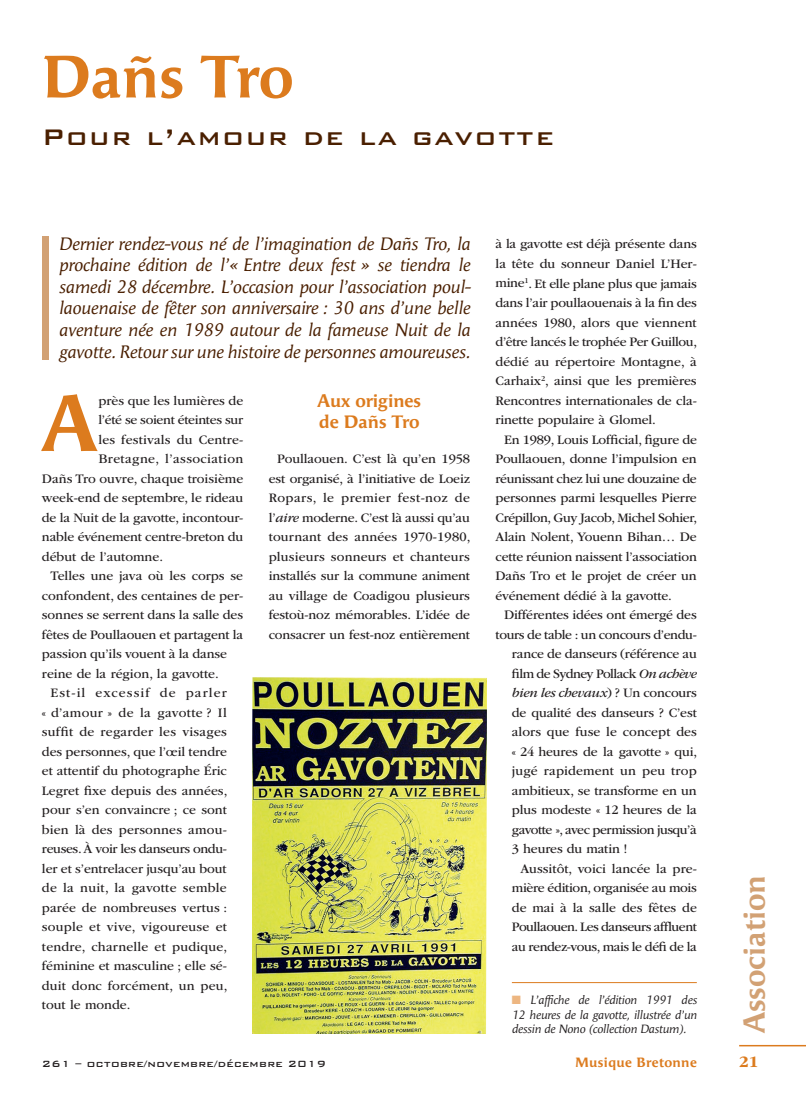
<style>
.page{position:relative;width:806px;height:1106px;background:#fff}
.page>*{position:absolute;margin:0;border:0;box-sizing:border-box;transform-origin:0 0}
.t1{font:700 78.9px "Angie";color:#dc7b1e}
.t2{font:700 60px "Angie";color:#dc7b1e}
.t3{font:500 30px "Bank Gothic BT";letter-spacing:.06em;color:#4a1f00}
.t4{font:700 30px "Angie";color:#d2a174}
.t5{font:italic 18px/21.6px "Angie";letter-spacing:-.005em;color:#4a1f00;text-align:justify}
.t6{font:700 18px/21.6px "Angie";color:#dc7b1e}
.t7{font:700 16.5px "ITC Garamond Std";color:#dc7b1e}
.t8{font:13.5px/19.5px "ITC Garamond Std";letter-spacing:-.005em;color:#231f20;text-align:justify}
.t9{font:13.5px "ITC Garamond Std";letter-spacing:.015em;color:#231f20}
.t10{font:13.5px "ITC Garamond Std";letter-spacing:-.035em;color:#231f20}
.t11{font:13.5px "ITC Garamond Std";letter-spacing:-.03em;color:#231f20}
.t12{font:13.5px "ITC Garamond Std";letter-spacing:-.025em;color:#231f20}
.t13{font:13.5px "ITC Garamond Std";letter-spacing:-.04em;color:#231f20}
.t14{font:italic 13.5px "ITC Garamond Std";letter-spacing:-.01em;color:#231f20}
.t15{font:13.5px "ITC Garamond Std";letter-spacing:.02em;color:#231f20}
.t16{font:13.5px "ITC Garamond Std";letter-spacing:.025em;color:#231f20}
.t17{font:13.5px "ITC Garamond Std";letter-spacing:.03em;color:#231f20}
.t18{font:13.5px "ITC Garamond Std";letter-spacing:.08em;color:#231f20}
.t19{font:700 13.5px "Angie";letter-spacing:.025em;color:#dc7b1e}
.t20{font:italic 12px/14.4px "Angie";letter-spacing:-.01em;color:#231f20;text-align:justify}
.t21{font:500 12px "Bank Gothic BT";letter-spacing:.025em;color:#231f20}
.s1{font-style:italic}
.s2{font-style:normal}
.s3{color:#edb681}
</style>
<div class="page">
<hr style="left:739px;top:1045px;width:67px;height:1px;background:#dc7b1e">
<div style="left:42px;top:236px;width:6px;height:123px;background:#d2a174"></div>
<img style="left:252px;top:678px;width:234px;height:355px">
<hr style="left:512px;top:982px;width:185px;height:1px;background:#dc7b1e">
<h2 class="t2" style="left:42px;top:45px;width:253px">Dañs Tro</h2>
<h3 class="t3" style="left:42px;top:121px;width:514px">Pour l’amour de la gavotte</h3>
<p class="t5" style="left:59px;top:233px;width:413px">Dernier rendez-vous né de l’imagination de Dañs Tro, la prochaine édition de l’« Entre deux fest » se tiendra le samedi 28 décembre. L’occasion pour l’association poul&shy;laouenaise de fêter son anniversaire : 30 ans d’une belle aventure née en 1989 autour de la fameuse Nuit de la gavotte. Retour sur une histoire de personnes amoureuses.</p>
<h1 class="t1" style="left:42px;top:381px;width:57px">A</h1>
<p class="t8" style="left:98px;top:391px;width:146px">près que les lumières de</p>
<p class="t8" style="left:98px;top:410px;width:146px">l’été se soient éteintes sur</p>
<p class="t9" style="left:98px;top:432px;width:146px">les festivals du Centre-</p>
<p class="t17" style="left:98px;top:451px;width:146px">Bretagne, l’association</p>
<p class="t8" style="left:42px;top:469px;width:203px">Dañs Tro ouvre, chaque troisième</p>
<p class="t8" style="left:42px;top:488px;width:203px">week-end de septembre, le rideau</p>
<p class="t8" style="left:42px;top:508px;width:203px">de la Nuit de la gavotte, incontour-</p>
<p class="t8" style="left:42px;top:527px;width:203px">nable événement centre-breton du</p>
<p class="t8" style="left:42px;top:547px;width:123px">début de l’automne.</p>
<p class="t8" style="left:50px;top:566px;width:194px">Telles une java où les corps se</p>
<p class="t8" style="left:42px;top:585px;width:203px">confondent, des centaines de per-</p>
<p class="t8" style="left:42px;top:605px;width:203px">sonnes se serrent dans la salle des</p>
<p class="t8" style="left:42px;top:624px;width:203px">fêtes de Poullaouen et partagent la</p>
<p class="t8" style="left:42px;top:644px;width:187px">passion qu’ils vouent à la danse</p>
<p class="t8" style="left:42px;top:663px;width:178px">reine de la région, la gavotte.</p>
<p class="t18" style="left:50px;top:685px;width:178px">Est-il excessif de parler</p>
<p class="t16" style="left:42px;top:705px;width:186px">« d’amour » de la gavotte ? Il</p>
<p class="t9" style="left:42px;top:724px;width:186px">suffit de regarder les visages</p>
<p class="t8" style="left:42px;top:741px;width:187px">des personnes, que l’œil tendre</p>
<p class="t8" style="left:42px;top:761px;width:186px">et attentif du photographe Éric</p>
<p class="t8" style="left:42px;top:780px;width:187px">Legret fixe depuis des années,</p>
<p class="t8" style="left:42px;top:800px;width:186px">pour s’en convaincre ; ce sont</p>
<p class="t9" style="left:42px;top:822px;width:186px">bien là des personnes amou-</p>
<p class="t12" style="left:42px;top:841px;width:187px">reuses. À voir les danseurs ondu-</p>
<p class="t8" style="left:42px;top:858px;width:186px">ler et s’entrelacer jusqu’au bout</p>
<p class="t15" style="left:42px;top:880px;width:186px">de la nuit, la gavotte semble</p>
<p class="t8" style="left:42px;top:897px;width:187px">parée de nombreuses vertus :</p>
<p class="t9" style="left:42px;top:919px;width:187px">souple et vive, vigoureuse et</p>
<p class="t9" style="left:42px;top:939px;width:187px">tendre, charnelle et pudique,</p>
<p class="t8" style="left:42px;top:956px;width:186px">féminine et masculine ; elle sé-</p>
<p class="t8" style="left:42px;top:975px;width:187px">duit donc forcément, un peu,</p>
<p class="t8" style="left:42px;top:995px;width:90px">tout le monde.</p>
<h3 class="t6" style="left:317px;top:390px;width:105px">Aux origines de Dañs Tro</h3>
<p class="t8" style="left:269px;top:449px;width:203px;text-indent:9px">Poullaouen. C’est là qu’en 1958 est organisé, à l’initiative de Loeiz Ropars, le premier fest-noz de l’<span class="s1">aire</span> moderne. C’est là aussi qu’au tournant des années 1970-1980, plusieurs sonneurs et chanteurs installés sur la commune animent au village de Coadigou plusieurs festoù-noz mémorables. L’idée de consacrer un fest-noz entièrement</p>
<p class="t8" style="left:495px;top:234px;width:203px">à la gavotte est déjà présente dans la tête du sonneur Daniel L’Her&shy;mine<sup>1</sup>. Et elle plane plus que jamais dans l’air poullaouenais à la fin des années 1980, alors que viennent d’être lancés le trophée Per Guillou, dédié au répertoire Montagne, à Carhaix<sup>2</sup>, ainsi que les premières Rencontres internationales de cla&shy;rinette populaire à Glomel.</p>
<p class="t8" style="left:495px;top:430px;width:203px;text-indent:9px">En 1989, Louis Lofficial, figure de Poullaouen, donne l’impulsion en réunissant chez lui une douzaine de personnes parmi lesquelles Pierre Crépillon, Guy Jacob, Michel Sohier, Alain Nolent, Youenn Bihan… De cette réunion naissent l’association Dañs Tro et le projet de créer un événement dédié à la gavotte.</p>
<p class="t8" style="left:504px;top:605px;width:194px">Différentes idées ont émergé des</p>
<p class="t11" style="left:495px;top:627px;width:203px">tours de table : un concours d’endu-</p>
<p class="t8" style="left:512px;top:644px;width:187px">rance de danseurs (référence au</p>
<p class="t13" style="left:512px;top:666px;width:186px">film de Sydney Pollack <span class="s1">On achève</span></p>
<p class="t14" style="left:512px;top:685px;width:186px">bien les chevaux<span class="s2">) ? Un concours</span></p>
<p class="t8" style="left:512px;top:702px;width:186px">de qualité des danseurs ? C’est</p>
<p class="t8" style="left:512px;top:722px;width:187px">alors que fuse le concept des</p>
<p class="t8" style="left:512px;top:741px;width:187px">« 24 heures de la gavotte » qui,</p>
<p class="t8" style="left:512px;top:761px;width:186px">jugé rapidement un peu trop</p>
<p class="t8" style="left:512px;top:780px;width:186px">ambitieux, se transforme en un</p>
<p class="t8" style="left:512px;top:800px;width:186px">plus modeste « 12 heures de la</p>
<p class="t10" style="left:512px;top:822px;width:186px">gavotte », avec permission jusqu’à</p>
<p class="t8" style="left:512px;top:839px;width:117px">3 heures du matin !</p>
<p class="t8" style="left:520px;top:858px;width:178px">Aussitôt, voici lancée la pre-</p>
<p class="t12" style="left:512px;top:880px;width:186px">mière édition, organisée au mois</p>
<p class="t8" style="left:512px;top:897px;width:187px">de mai à la salle des fêtes de</p>
<p class="t10" style="left:512px;top:919px;width:186px">Poullaouen. Les danseurs affluent</p>
<p class="t11" style="left:512px;top:939px;width:187px">au rendez-vous, mais le défi de la</p>
<p class="t20" style="left:512px;top:993px;width:186px"><span class="s3">■</span> L’affiche de l’édition 1991 des 12 heures de la gavotte, illustrée d’un dessin de Nono (collection Dastum).</p>
<p class="t21" style="left:42px;top:1057px;width:286px">261 – octobre/novembre/décembre 2019</p>
<p class="t19" style="left:575px;top:1055px;width:123px">Musique Bretonne</p>
<h3 class="t4" style="left:738px;top:1033px;width:160px;rotate:-90deg">Association</h3>
<p class="t7" style="left:739px;top:1052px;width:21px">21</p>
</div>
